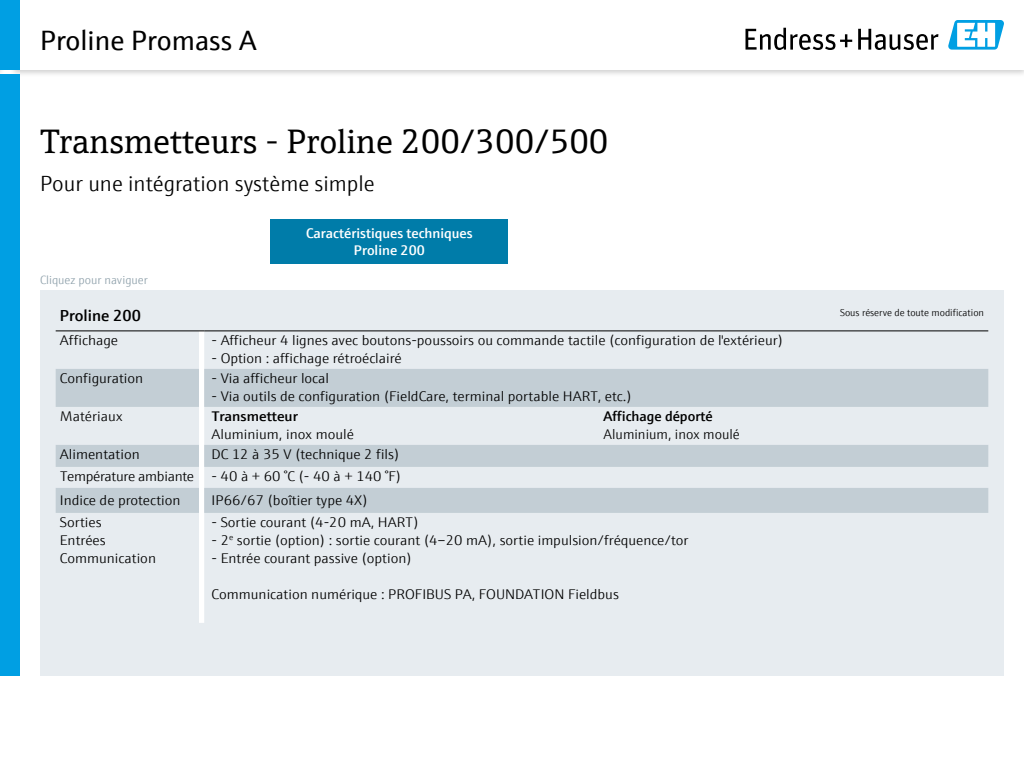
<style>
.page{position:relative;width:1024px;height:768px;background:#fff}
.page>*{position:absolute;margin:0;border:0;box-sizing:border-box;transform-origin:0 0}
.t1{font:34px "E+H Serif";color:#000}
.t2{font:28px "E+H Sans";color:#000}
.t3{font:300 22px "E+H Sans";color:#000}
.t4{font:600 16px "E+H Sans";color:#000}
.t5{font:300 14px/18px "E+H Sans";color:#000;text-align:right;scale:1.05 1}
.t6{font:600 14px/16.8px "E+H Sans";color:#fff;text-align:center}
.t7{font:300 14px "E+H Sans";color:#000}
.t8{font:600 14px "E+H Sans";color:#000}
.t9{font:600 14px "E+H Sans";color:#000;scale:1.05 1}
.t10{font:300 12px "E+H Sans";color:#90a2ac}
.t11{font:300 10px "E+H Sans";color:#000}
</style>
<div class="page">
<div style="left:270px;top:219px;width:238px;height:45px;background:#007ca9"></div>
<div style="left:40px;top:291px;width:964px;height:385px;background:#e7ecf0"></div>
<svg style="left:56px;top:369px;width:932px;height:144px;fill:#c3ced5"></svg>
<hr style="left:56px;top:330px;width:143px;height:1px;background:#000">
<svg style="left:199px;top:330px;width:5px;height:293px"></svg>
<hr style="left:204px;top:330px;width:313px;height:1px;background:#000">
<hr style="left:517px;top:330px;width:79px;height:1px;background:#000">
<hr style="left:596px;top:330px;width:392px;height:1px;background:#000">
<hr style="left:1023px;top:659px;width:1px;height:52px;background:#009fe3">
<div style="left:0;top:0;width:6px;height:78px;background:#fbfbfb"></div>
<div style="left:10px;top:0;width:1014px;height:78px;background:#000;opacity:.2"></div>
<div style="left:15px;top:0;width:1009px;height:70px;background:#fff"></div>
<div style="left:0;top:0;width:20px;height:70px;background:#009fe3"></div>
<div style="left:0;top:74px;width:20px;height:602px;background:#009fe3"></div>
<svg style="left:746px;top:28px;width:106px;height:22px"></svg>
<svg style="left:858px;top:29px;width:80px;height:21px"></svg>
<svg style="left:948px;top:20px;width:56px;height:30px"></svg>
<h2 class="t2" style="left:40px;top:20px;width:218px">Proline Promass A</h2>
<h1 class="t1" style="left:40px;top:116px;width:570px">Transmetteurs - Proline 200/300/500</h1>
<h3 class="t3" style="left:40px;top:167px;width:336px">Pour une intégration système simple</h3>
<p class="t10" style="left:40px;top:271px;width:109px">Cliquez pour naviguer</p>
<p class="t6" style="left:306px;top:224px;width:168px">Caractéristiques techniques<br>Proline 200</p>
<p class="t4" style="left:60px;top:303px;width:83px">Proline 200</p>
<p class="t11" style="left:840px;top:305px;width:145px">Sous réserve de toute modification</p>
<p class="t5" style="left:60px;top:330px;width:57px">Affichage</p>
<p class="t5" style="left:212px;top:330px;width:546px">- Afficheur 4 lignes avec boutons-poussoirs ou commande tactile (configuration de l'extérieur)</p>
<p class="t5" style="left:212px;top:348px;width:183px">- Option : affichage rétroéclairé</p>
<p class="t5" style="left:60px;top:368px;width:81px">Configuration</p>
<p class="t5" style="left:212px;top:368px;width:114px">- Via afficheur local</p>
<p class="t5" style="left:212px;top:386px;width:402px">- Via outils de configuration (FieldCare, terminal portable HART, etc.)</p>
<p class="t5" style="left:60px;top:406px;width:61px">Matériaux</p>
<p class="t9" style="left:212px;top:406px;width:84px">Transmetteur</p>
<p class="t5" style="left:212px;top:424px;width:137px">Aluminium, inox moulé</p>
<p class="t8" style="left:604px;top:406px;width:111px">Affichage déporté</p>
<p class="t7" style="left:604px;top:424px;width:138px">Aluminium, inox moulé</p>
<p class="t5" style="left:60px;top:442px;width:327px;line-height:22px">DC 12 à 35 V (technique 2 fils)<br>Température ambiante - 40 à + 60 °C (- 40 à + 140 °F)</p>
<p class="t5" style="left:60px;top:491px;width:116px">Indice de protection</p>
<p class="t5" style="left:212px;top:491px;width:150px">IP66/67 (boîtier type 4X)</p>
<p class="t5" style="left:60px;top:512px;width:93px;text-align:left">Sorties<br>Entrées<br>Communication</p>
<p class="t5" style="left:212px;top:512px;width:199px">- Sortie courant (4-20 mA, HART)</p>
<p class="t5" style="left:60px;top:444px;width:78px">Alimentation</p>
<p class="t5" style="left:212px;top:530px;width:456px">- 2<sup>e</sup> sortie (option) : sortie courant (4–20 mA), sortie impulsion/fréquence/tor</p>
<p class="t5" style="left:212px;top:548px;width:192px">- Entrée courant passive (option)</p>
<p class="t5" style="left:212px;top:584px;width:390px">Communication numérique : PROFIBUS PA, FOUNDATION Fieldbus</p>
</div>
